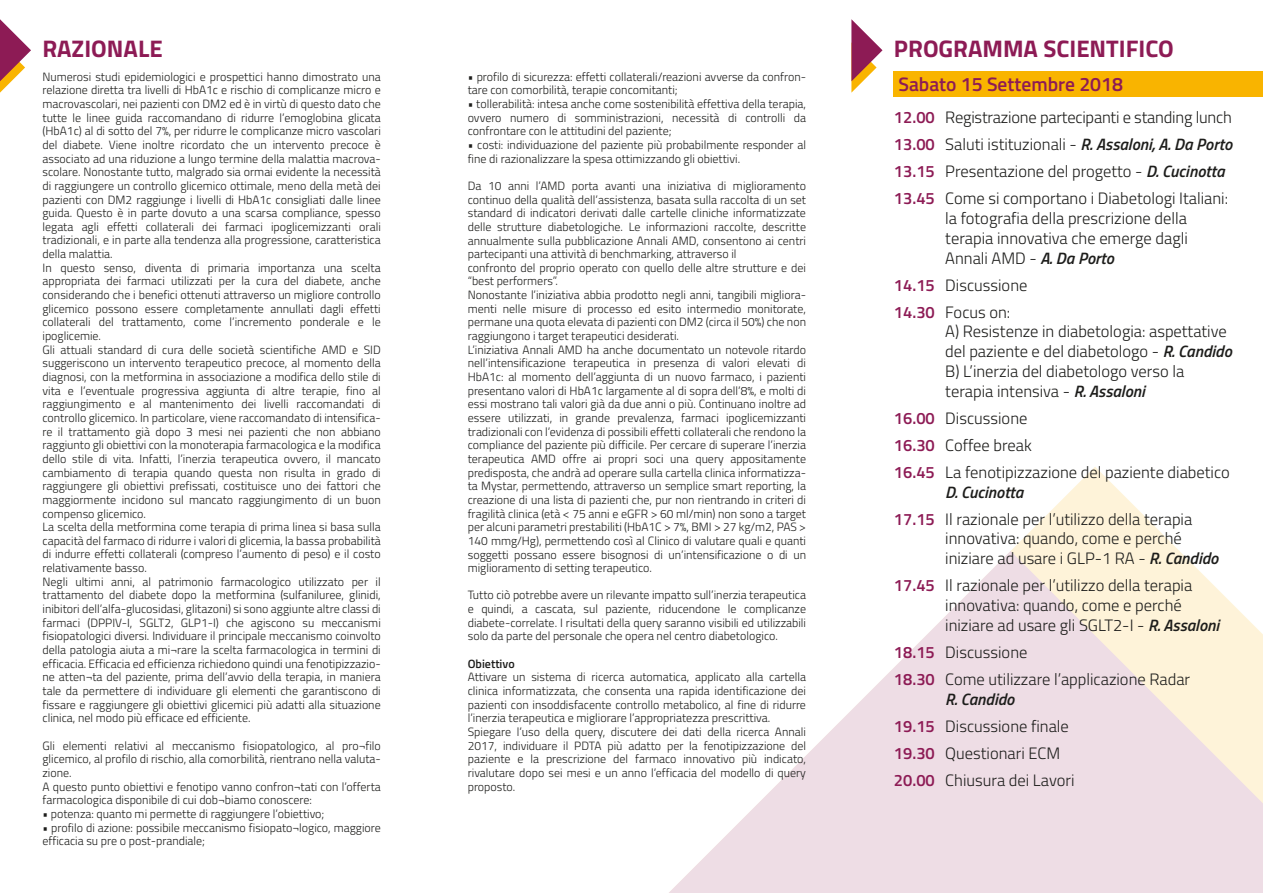
<style>
.page{position:relative;width:1263px;height:893px;background:#fff}
.page>*{position:absolute;margin:0;border:0;box-sizing:border-box;transform-origin:0 0}
.t1{font:700 24px "Titillium";color:#8d1b55}
.t2{font:600 19.5px "Titillium";color:#8d1b55}
.t3{font:300 16.5px/27px "Titillium";color:#1d1d1b}
.t4{font:300 12px/13.6px "Titillium";color:#1d1d1b}
.t5{font:600 12px "Titillium";color:#1d1d1b}
.s1{font-weight:600;color:#8d1b55}
.s2{font-weight:600;font-style:italic}
</style>
<div class="page">
<svg style="left:1011px;top:467px;width:168px;height:84px;fill:#fef5de"></svg>
<svg style="left:669px;top:551px;width:594px;height:342px;fill:#eedde5"></svg>
<svg style="left:851px;top:19px;width:31px;height:74px"></svg>
<div style="left:894px;top:71px;width:369px;height:25px;background:#f9b400"></div>
<svg style="left:0;top:19px;width:31px;height:74px"></svg>
<h1 class="t1" style="left:43px;top:31px;width:122px">RAZIONALE</h1>
<p class="t4" style="left:43px;top:69px;width:340px">Numerosi studi epidemiologici e prospettici hanno dimostrato una relazione diretta tra livelli di HbA1c e rischio di complicanze micro e macrovascolari, nei pazienti con DM2 ed è in virtù di questo dato che tutte le linee guida raccomandano di ridurre l’emoglobina glicata (HbA1c) al di sotto del 7%, per ridurre le complicanze micro vascolari del diabete. Viene inoltre ricordato che un intervento precoce è associato ad una riduzione a lungo termine della malattia macrova&shy;scolare. Nonostante tutto, malgrado sia ormai evidente la necessità di raggiungere un controllo glicemico ottimale, meno della metà dei pazienti con DM2 raggiunge i livelli di HbA1c consigliati dalle linee guida. Questo è in parte dovuto a una scarsa compliance, spesso legata agli effetti collaterali dei farmaci ipoglicemizzanti orali tradizionali, e in parte alla tendenza alla progressione, caratteristica della malattia.<br>In questo senso, diventa di primaria importanza una scelta appropriata dei farmaci utilizzati per la cura del diabete, anche considerando che i benefici ottenuti attraverso un migliore controllo glicemico possono essere completamente annullati dagli effetti collaterali del trattamento, come l’incremento ponderale e le ipoglicemie.<br>Gli attuali standard di cura delle società scientifiche AMD e SID suggeriscono un intervento terapeutico precoce, al momento della diagnosi, con la metformina in associazione a modifica dello stile di vita e l’eventuale progressiva aggiunta di altre terapie, fino al raggiungimento e al mantenimento dei livelli raccomandati di controllo glicemico. In particolare, viene raccomandato di intensifica&shy;re il trattamento già dopo 3 mesi nei pazienti che non abbiano raggiunto gli obiettivi con la monoterapia farmacologica e la modifica dello stile di vita. Infatti, l’inerzia terapeutica ovvero, il mancato cambiamento di terapia quando questa non risulta in grado di raggiungere gli obiettivi prefissati, costituisce uno dei fattori che maggiormente incidono sul mancato raggiungimento di un buon compenso glicemico.<br>La scelta della metformina come terapia di prima linea si basa sulla capacità del farmaco di ridurre i valori di glicemia, la bassa probabilità di indurre effetti collaterali (compreso l’aumento di peso) e il costo relativamente basso.<br>Negli ultimi anni, al patrimonio farmacologico utilizzato per il trattamento del diabete dopo la metformina (sulfaniluree, glinidi, inibitori dell’alfa-glucosidasi, glitazoni) si sono aggiunte altre classi di farmaci (DPPIV-I, SGLT2, GLP1-I) che agiscono su meccanismi fisiopatologici diversi. Individuare il principale meccanismo coinvolto della patologia aiuta a mi¬rare la scelta farmacologica in termini di efficacia. Efficacia ed efficienza richiedono quindi una fenotipizzazio&shy;ne atten¬ta del paziente, prima dell’avvio della terapia, in maniera tale da permettere di individuare gli elementi che garantiscono di fissare e raggiungere gli obiettivi glicemici più adatti alla situazione clinica, nel modo più efficace ed efficiente.</p>
<p class="t4" style="left:43px;top:738px;width:340px">Gli elementi relativi al meccanismo fisiopatologico, al pro¬filo glicemico, al profilo di rischio, alla comorbilità, rientrano nella valuta&shy;zione.<br>A questo punto obiettivi e fenotipo vanno confron¬tati con l’offerta farmacologica disponibile di cui dob¬biamo conoscere:</p>
<p class="t4" style="left:43px;top:806px;width:283px">• potenza: quanto mi permette di raggiungere l’obiettivo;</p>
<p class="t4" style="left:43px;top:820px;width:340px">• profilo di azione: possibile meccanismo fisiopato¬logico, maggiore efficacia su pre o post-prandiale;</p>
<p class="t4" style="left:468px;top:69px;width:340px">• profilo di sicurezza: effetti collaterali/reazioni avverse da confron&shy;tare con comorbilità, terapie concomitanti;</p>
<p class="t4" style="left:468px;top:96px;width:340px;text-align:justify">• tollerabilità: intesa anche come sostenibilità effettiva della terapia, ovvero numero di somministrazioni, necessità di controlli da confrontare con le attitudini del paziente;</p>
<p class="t4" style="left:468px;top:137px;width:340px">• costi: individuazione del paziente più probabilmente responder al fine di razionalizzare la spesa ottimizzando gli obiettivi.</p>
<p class="t4" style="left:468px;top:178px;width:340px">Da 10 anni l’AMD porta avanti una iniziativa di miglioramento continuo della qualità dell’assistenza, basata sulla raccolta di un set standard di indicatori derivati dalle cartelle cliniche informatizzate delle strutture diabetologiche. Le informazioni raccolte, descritte annualmente sulla pubblicazione Annali AMD, consentono ai centri partecipanti una attività di benchmarking, attraverso il<br>confronto del proprio operato con quello delle altre strutture e dei “best performers”.<br>Nonostante l’iniziativa abbia prodotto negli anni, tangibili migliora&shy;menti nelle misure di processo ed esito intermedio monitorate, permane una quota elevata di pazienti con DM2 (circa il 50%) che non raggiungono i target terapeutici desiderati.<br>L’iniziativa Annali AMD ha anche documentato un notevole ritardo nell’intensificazione terapeutica in presenza di valori elevati di HbA1c: al momento dell’aggiunta di un nuovo farmaco, i pazienti presentano valori di HbA1c largamente al di sopra dell’8%, e molti di essi mostrano tali valori già da due anni o più. Continuano inoltre ad essere utilizzati, in grande prevalenza, farmaci ipoglicemizzanti tradizionali con l’evidenza di possibili effetti collaterali che rendono la compliance del paziente più difficile. Per cercare di superare l’inerzia terapeutica AMD offre ai propri soci una query appositamente predisposta, che andrà ad operare sulla cartella clinica informatizza&shy;ta Mystar, permettendo, attraverso un semplice smart reporting, la creazione di una lista di pazienti che, pur non rientrando in criteri di fragilità clinica (età &lt; 75 anni e eGFR &gt; 60 ml/min) non sono a target per alcuni parametri prestabiliti (HbA1C &gt; 7%, BMI &gt; 27 kg/m2, PAS &gt; 140 mmg/Hg), permettendo così al Clinico di valutare quali e quanti soggetti possano essere bisognosi di un’intensificazione o di un miglioramento di setting terapeutico.</p>
<p class="t4" style="left:468px;top:588px;width:340px;text-align:justify">Tutto ciò potrebbe avere un rilevante impatto sull’inerzia terapeutica e quindi, a cascata, sul paziente, riducendone le complicanze diabete-correlate. I risultati della query saranno visibili ed utilizzabili solo da parte del personale che opera nel centro diabetologico.</p>
<p class="t5" style="left:468px;top:654px;width:48px">Obiettivo</p>
<p class="t4" style="left:468px;top:670px;width:340px">Attivare un sistema di ricerca automatica, applicato alla cartella clinica informatizzata, che consenta una rapida identificazione dei pazienti con insoddisfacente controllo metabolico, al fine di ridurre l’inerzia terapeutica e migliorare l’appropriatezza prescrittiva.<br>Spiegare l’uso della query, discutere dei dati della ricerca Annali 2017, individuare il PDTA più adatto per la fenotipizzazione del paziente e la prescrizione del farmaco innovativo più indicato, rivalutare dopo sei mesi e un anno l’efficacia del modello di query proposto.</p>
<h1 class="t1" style="left:894px;top:31px;width:281px">PROGRAMMA SCIENTIFICO</h1>
<h2 class="t2" style="left:898px;top:70px;width:226px">Sabato 15 Settembre 2018</h2>
<h3 class="t3" style="left:894px;top:103px;width:340px"><span class="s1">12.00</span> Registrazione partecipanti e standing lunch <span class="s1">13.00</span> Saluti istituzionali - <span class="s2">R. Assaloni, A. Da Porto </span><span class="s1">13.15</span> Presentazione del progetto - <span class="s2">D. Cucinotta </span><span class="s1">13.45</span> Come si comportano i Diabetologi Italiani:</h3>
<h3 class="t3" style="left:945px;top:207px;width:244px;line-height:19.8px;text-align:justify">la fotografia della prescrizione della terapia innovativa che emerge dagli Annali AMD - <span class="s2">A. Da Porto</span></h3>
<h3 class="t3" style="left:894px;top:270px;width:135px"><span class="s1">14.15</span> Discussione<br><span class="s1">14.30</span> Focus on:</h3>
<h3 class="t3" style="left:945px;top:321px;width:288px;line-height:19.8px">A) Resistenze in diabetologia: aspettative del paziente e del diabetologo - <span class="s2">R. Candido </span>B) L’inerzia del diabetologo verso la terapia intensiva - <span class="s2">R. Assaloni</span></h3>
<h3 class="t3" style="left:894px;top:404px;width:337px"><span class="s1">16.00</span> Discussione<br><span class="s1">16.30</span> Coffee break<br><span class="s1">16.45</span> La fenotipizzazione del paziente diabetico</h3>
<h3 class="t3" style="left:894px;top:477px;width:300px;text-indent:51px"><span class="s2">D. Cucinotta<br></span><span class="s1">17.15</span> Il razionale per l’utilizzo della terapia</h3>
<h3 class="t3" style="left:945px;top:528px;width:275px;line-height:19.8px">innovativa: quando, come e perché iniziare ad usare i GLP-1 RA - <span class="s2">R. Candido</span></h3>
<h3 class="t3" style="left:945px;top:575px;width:275px;line-height:19.8px;text-indent:-51px"><span class="s1">17.45</span> Il razionale per l’utilizzo della terapia innovativa: quando, come e perché iniziare ad usare gli SGLT2-I - <span class="s2">R. Assaloni</span></h3>
<h3 class="t3" style="left:894px;top:638px;width:298px"><span class="s1">18.15</span> Discussione<br><span class="s1">18.30</span> Come utilizzare l’applicazione Radar</h3>
<h3 class="t3" style="left:894px;top:684px;width:182px;text-indent:51px"><span class="s2">R. Candido<br></span><span class="s1">19.15</span> Discussione finale<br><span class="s1">19.30</span> Questionari ECM<br><span class="s1">20.00</span> Chiusura dei Lavori</h3>
</div>
